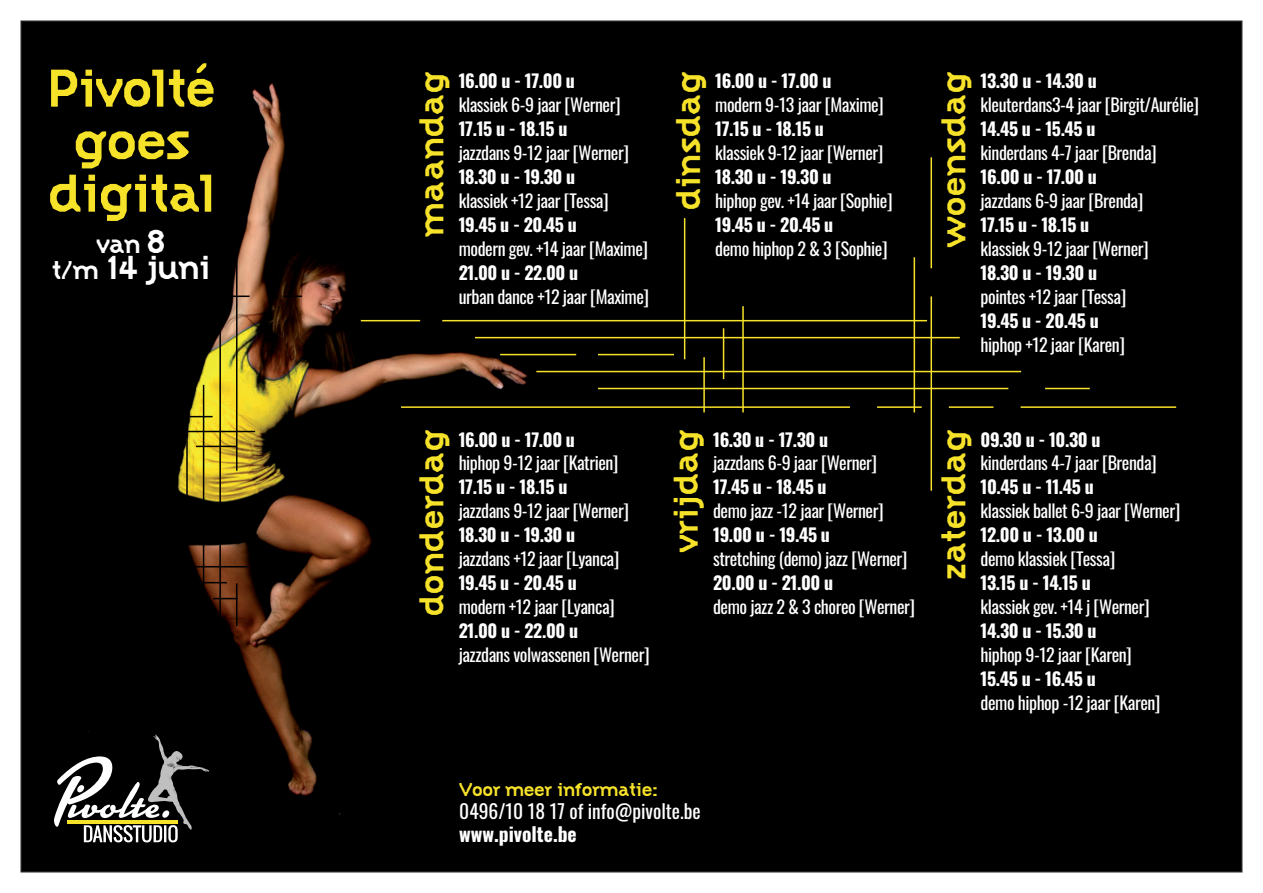
<style>
.page{position:relative;width:1263px;height:893px;background:#fff}
.page>*{position:absolute;margin:0;border:0;box-sizing:border-box;transform-origin:0 0}
.t1{font:700 55.5px/52.5px "Citizen OT";letter-spacing:-.05em;color:#f7e22a;text-align:center}
.t2{font:700 36px "Citizen OT";letter-spacing:-.025em;color:#f7e22a}
.t3{font:700 34.8px "Citizen OT";letter-spacing:-.06em;color:#fff}
.t4{font:700 26.85px "Citizen OT";color:#fff}
.t5{font:19.5px "Oswald";color:#fff}
.t6{font:700 19.5px "Citizen OT";letter-spacing:-.05em;color:#f7e22a}
.t7{font:700 19.5px "Oswald";color:#fff}
.t8{font:18px "Oswald";letter-spacing:-.025em;color:#fff}
.t9{font:700 18px "Oswald";letter-spacing:-.025em;color:#fff}
.s1{font-size:34.8px}
.s2{font-size:26.85px}
</style>
<div class="page">
<div style="left:21px;top:21px;width:1221px;height:851px;background:#000"></div>
<img style="left:84px;top:83px;width:546px;height:760px">
<img style="left:146px;top:733px;width:64px;height:96px">
<svg style="left:54px;top:756px;width:124px;height:86px"></svg>
<hr style="left:475px;top:337px;width:485px;height:1px;background:#f7e22a">
<hr style="left:442px;top:320px;width:485px;height:1px;background:#f7e22a">
<hr style="left:361px;top:320px;width:59px;height:1px;background:#f7e22a">
<hr style="left:500px;top:354px;width:76px;height:1px;background:#f7e22a">
<hr style="left:598px;top:354px;width:76px;height:1px;background:#f7e22a">
<hr style="left:536px;top:371px;width:485px;height:1px;background:#f7e22a">
<hr style="left:598px;top:388px;width:410px;height:1px;background:#f7e22a">
<hr style="left:401px;top:406px;width:449px;height:2px;background:#f7e22a">
<hr style="left:877px;top:406px;width:45px;height:2px;background:#f7e22a">
<hr style="left:1045px;top:388px;width:45px;height:1px;background:#f7e22a">
<hr style="left:949px;top:406px;width:44px;height:2px;background:#f7e22a">
<hr style="left:1020px;top:406px;width:156px;height:2px;background:#f7e22a">
<hr style="left:684px;top:218px;width:1px;height:141px;background:#f7e22a">
<hr style="left:703px;top:357px;width:2px;height:55px;background:#f7e22a">
<hr style="left:723px;top:328px;width:1px;height:51px;background:#f7e22a">
<hr style="left:742px;top:306px;width:2px;height:106px;background:#f7e22a">
<hr style="left:913px;top:257px;width:2px;height:155px;background:#f7e22a">
<hr style="left:930px;top:296px;width:2px;height:195px;background:#f7e22a">
<hr style="left:930px;top:157px;width:2px;height:111px;background:#f7e22a">
<hr style="left:186px;top:290px;width:2px;height:333px;background:#000">
<hr style="left:203px;top:385px;width:1px;height:238px;background:#000">
<hr style="left:219px;top:290px;width:2px;height:333px;background:#000">
<hr style="left:236px;top:138px;width:1px;height:333px;background:#000">
<hr style="left:236px;top:583px;width:1px;height:43px;background:#000">
<hr style="left:168px;top:416px;width:45px;height:1px;background:#000">
<hr style="left:168px;top:431px;width:87px;height:1px;background:#000">
<hr style="left:161px;top:566px;width:87px;height:1px;background:#000">
<hr style="left:159px;top:582px;width:68px;height:1px;background:#000">
<svg style="left:213px;top:598px;width:23px;height:1px"></svg>
<hr style="left:196px;top:446px;width:40px;height:1px;background:#000">
<hr style="left:190px;top:296px;width:60px;height:1px;background:#000">
<svg style="left:283px;top:296px;width:19px;height:1px"></svg>
<h1 class="t1" style="left:47px;top:62px;width:171px">Pivolté goes digital</h1>
<h3 class="t4" style="left:96px;top:230px;width:72px">van <span class="s1">8</span></h3>
<h3 class="t3" style="left:52px;top:251px;width:161px"><span class="s2">t/m</span> 14 juni</h3>
<h2 class="t2" style="left:414px;top:238px;width:168px;rotate:-90deg">maandag</h2>
<p class="t9" style="left:715px;top:72px;width:118px">16.00 u - 17.00 u</p>
<h2 class="t2" style="left:670px;top:211px;width:142px;rotate:-90deg">dinsdag</h2>
<p class="t9" style="left:459px;top:72px;width:118px">16.00 u - 17.00 u</p>
<p class="t8" style="left:459px;top:89px;width:163px">klassiek 6-9 jaar [Werner]</p>
<p class="t9" style="left:459px;top:120px;width:110px">17.15 u - 18.15 u</p>
<p class="t8" style="left:459px;top:137px;width:172px">jazzdans 9-12 jaar [Werner]</p>
<p class="t9" style="left:459px;top:168px;width:118px">18.30 u - 19.30 u</p>
<p class="t8" style="left:459px;top:185px;width:152px">klassiek +12 jaar [Tessa]</p>
<p class="t9" style="left:459px;top:216px;width:120px">19.45 u - 20.45 u</p>
<p class="t8" style="left:459px;top:233px;width:191px">modern gev. +14 jaar [Maxime]</p>
<p class="t9" style="left:459px;top:264px;width:121px">21.00 u - 22.00 u</p>
<p class="t8" style="left:459px;top:281px;width:192px">urban dance +12 jaar [Maxime]</p>
<p class="t8" style="left:715px;top:89px;width:170px">modern 9-13 jaar [Maxime]</p>
<p class="t9" style="left:715px;top:120px;width:110px">17.15 u - 18.15 u</p>
<p class="t8" style="left:715px;top:137px;width:170px">klassiek 9-12 jaar [Werner]</p>
<p class="t9" style="left:715px;top:168px;width:118px">18.30 u - 19.30 u</p>
<p class="t8" style="left:715px;top:185px;width:179px">hiphop gev. +14 jaar [Sophie]</p>
<p class="t9" style="left:715px;top:216px;width:120px">19.45 u - 20.45 u</p>
<p class="t8" style="left:715px;top:233px;width:174px">demo hiphop 2 &amp; 3 [Sophie]</p>
<h2 class="t2" style="left:935px;top:248px;width:178px;rotate:-90deg">woensdag</h2>
<p class="t9" style="left:981px;top:72px;width:118px">13.30 u - 14.30 u</p>
<p class="t8" style="left:981px;top:89px;width:220px">kleuterdans3-4 jaar [Birgit/Aurélie]</p>
<p class="t9" style="left:981px;top:120px;width:116px">14.45 u - 15.45 u</p>
<p class="t8" style="left:981px;top:137px;width:178px">kinderdans 4-7 jaar [Brenda]</p>
<p class="t9" style="left:981px;top:168px;width:118px">16.00 u - 17.00 u</p>
<p class="t8" style="left:981px;top:185px;width:164px">jazzdans 6-9 jaar [Brenda]</p>
<p class="t9" style="left:981px;top:216px;width:110px">17.15 u - 18.15 u</p>
<p class="t8" style="left:981px;top:233px;width:170px">klassiek 9-12 jaar [Werner]</p>
<p class="t9" style="left:981px;top:264px;width:118px">18.30 u - 19.30 u</p>
<p class="t8" style="left:981px;top:281px;width:147px">pointes +12 jaar [Tessa]</p>
<p class="t9" style="left:981px;top:312px;width:120px">19.45 u - 20.45 u</p>
<p class="t8" style="left:981px;top:329px;width:146px">hiphop +12 jaar [Karen]</p>
<h2 class="t2" style="left:414px;top:617px;width:190px;rotate:-90deg">donderdag</h2>
<p class="t9" style="left:459px;top:430px;width:118px">16.00 u - 17.00 u</p>
<p class="t8" style="left:459px;top:447px;width:161px">hiphop 9-12 jaar [Katrien]</p>
<p class="t9" style="left:459px;top:478px;width:110px">17.15 u - 18.15 u</p>
<p class="t8" style="left:459px;top:495px;width:172px">jazzdans 9-12 jaar [Werner]</p>
<p class="t9" style="left:459px;top:526px;width:118px">18.30 u - 19.30 u</p>
<p class="t8" style="left:459px;top:543px;width:162px">jazzdans +12 jaar [Lyanca]</p>
<p class="t9" style="left:459px;top:574px;width:120px">19.45 u - 20.45 u</p>
<p class="t8" style="left:459px;top:591px;width:158px">modern +12 jaar [Lyanca]</p>
<p class="t9" style="left:459px;top:622px;width:121px">21.00 u - 22.00 u</p>
<p class="t8" style="left:459px;top:639px;width:192px">jazzdans volwassenen [Werner]</p>
<h2 class="t2" style="left:935px;top:580px;width:153px;rotate:-90deg">zaterdag</h2>
<h2 class="t2" style="left:668px;top:553px;width:126px;rotate:-90deg">vrijdag</h2>
<p class="t9" style="left:981px;top:430px;width:121px">09.30 u - 10.30 u</p>
<p class="t9" style="left:713px;top:430px;width:117px">16.30 u - 17.30 u</p>
<p class="t8" style="left:713px;top:447px;width:166px">jazzdans 6-9 jaar [Werner]</p>
<p class="t9" style="left:713px;top:478px;width:115px">17.45 u - 18.45 u</p>
<p class="t8" style="left:713px;top:495px;width:172px">demo jazz -12 jaar [Werner]</p>
<p class="t9" style="left:713px;top:526px;width:118px">19.00 u - 19.45 u</p>
<p class="t8" style="left:713px;top:543px;width:196px">stretching (demo) jazz [Werner]</p>
<p class="t9" style="left:713px;top:574px;width:122px">20.00 u - 21.00 u</p>
<p class="t8" style="left:713px;top:591px;width:203px">demo jazz 2 &amp; 3 choreo [Werner]</p>
<p class="t8" style="left:981px;top:447px;width:178px">kinderdans 4-7 jaar [Brenda]</p>
<p class="t9" style="left:981px;top:478px;width:115px">10.45 u - 11.45 u</p>
<p class="t8" style="left:981px;top:495px;width:201px">klassiek ballet 6-9 jaar [Werner]</p>
<p class="t9" style="left:981px;top:526px;width:119px">12.00 u - 13.00 u</p>
<p class="t8" style="left:981px;top:543px;width:136px">demo klassiek [Tessa]</p>
<p class="t9" style="left:981px;top:574px;width:112px">13.15 u - 14.15 u</p>
<p class="t8" style="left:981px;top:591px;width:171px">klassiek gev. +14 j [Werner]</p>
<p class="t9" style="left:981px;top:622px;width:118px">14.30 u - 15.30 u</p>
<p class="t8" style="left:981px;top:639px;width:153px">hiphop 9-12 jaar [Karen]</p>
<p class="t9" style="left:981px;top:670px;width:117px">15.45 u - 16.45 u</p>
<p class="t8" style="left:981px;top:687px;width:181px">demo hiphop -12 jaar [Karen]</p>
<p class="t6" style="left:459px;top:779px;width:201px">Voor meer informatie:</p>
<p class="t5" style="left:459px;top:794px;width:243px">0496/10 18 17 of info@pivolte.be</p>
<p class="t7" style="left:459px;top:824px;width:119px">www.pivolte.be</p>
</div>
